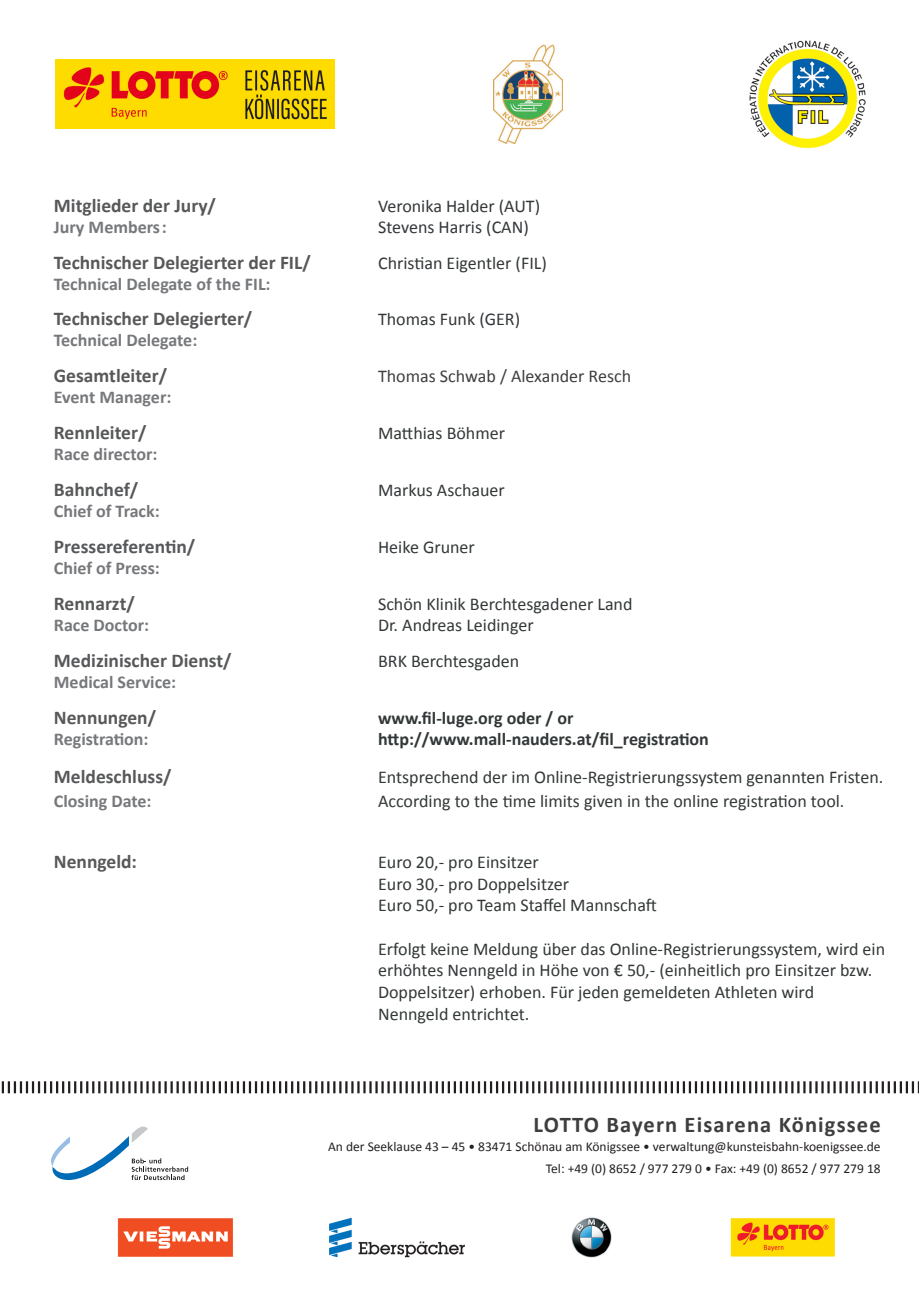
<style>
.page{position:relative;width:919px;height:1289px;background:#fff}
.page>*{position:absolute;margin:0;border:0;box-sizing:border-box;transform-origin:0 0}
.t1{font:700 22.5px "Calibri";letter-spacing:.05em;color:#3e3e3f}
.t2{font:700 19.5px "Calibri";color:#57585a}
.t3{font:18px/21.6px "Calibri";color:#323738}
.t4{font:700 18px "Calibri";color:#76787b}
.t5{font:18px "Calibri";color:#333739}
.t6{font:700 18px "Calibri";color:#323738}
.t7{font:18px "Calibri";color:#3e3e3f}
.t8{font:13.5px/21.6px "Calibri";color:#231f20;text-align:right}
</style>
<div class="page">
<img style="left:117px;top:1217px;width:718px;height:41px">
<svg style="left:51px;top:1126px;width:137px;height:53px"></svg>
<img style="left:749px;top:40px;width:117px;height:109px">
<img style="left:493px;top:44px;width:69px;height:100px">
<img style="left:55px;top:60px;width:279px;height:68px">
<svg style="left:1px;top:1081px;width:918px;height:12px"></svg>
<p class="t2" style="left:54px;top:191px;width:164px">Mitglieder der Jury/</p>
<p class="t5" style="left:378px;top:193px;width:163px">Veronika Halder (AUT)</p>
<p class="t4" style="left:54px;top:214px;width:114px">Jury Members:</p>
<p class="t5" style="left:378px;top:214px;width:152px">Stevens Harris (CAN)</p>
<p class="t2" style="left:54px;top:248px;width:258px">Technischer Delegierter der FIL/</p>
<p class="t5" style="left:378px;top:250px;width:170px">Christian Eigentler (FIL)</p>
<p class="t4" style="left:54px;top:271px;width:218px">Technical Delegate of the FIL:</p>
<p class="t2" style="left:54px;top:305px;width:200px">Technischer Delegierter/</p>
<p class="t5" style="left:378px;top:307px;width:144px">Thomas Funk (GER)</p>
<p class="t4" style="left:54px;top:328px;width:145px">Technical Delegate:</p>
<p class="t2" style="left:54px;top:362px;width:115px">Gesamtleiter/</p>
<p class="t7" style="left:378px;top:364px;width:254px">Thomas Schwab / Alexander Resch</p>
<p class="t4" style="left:54px;top:384px;width:119px">Event Manager:</p>
<p class="t2" style="left:54px;top:419px;width:94px">Rennleiter/</p>
<p class="t3" style="left:378px;top:422px;width:128px">Matthias Böhmer</p>
<p class="t4" style="left:54px;top:441px;width:105px">Race director:</p>
<p class="t2" style="left:54px;top:476px;width:86px">Bahnchef/</p>
<p class="t3" style="left:378px;top:479px;width:128px">Markus Aschauer</p>
<p class="t4" style="left:54px;top:498px;width:107px">Chief of Track:</p>
<p class="t2" style="left:54px;top:533px;width:143px">Pressereferentin/</p>
<p class="t3" style="left:378px;top:536px;width:98px">Heike Gruner</p>
<p class="t4" style="left:54px;top:555px;width:107px">Chief of Press:</p>
<p class="t2" style="left:54px;top:589px;width:82px">Rennarzt/</p>
<p class="t3" style="left:378px;top:592px;width:256px">Schön Klinik Berchtesgadener Land</p>
<p class="t4" style="left:54px;top:612px;width:97px">Race Doctor:</p>
<p class="t3" style="left:378px;top:613px;width:157px">Dr. Andreas Leidinger</p>
<p class="t2" style="left:54px;top:646px;width:179px">Medizinischer Dienst/</p>
<p class="t3" style="left:378px;top:649px;width:143px">BRK Berchtesgaden</p>
<p class="t4" style="left:54px;top:669px;width:124px">Medical Service:</p>
<p class="t2" style="left:54px;top:703px;width:104px">Nennungen/</p>
<p class="t6" style="left:378px;top:705px;width:197px">www.fil-luge.org oder / or</p>
<p class="t4" style="left:54px;top:726px;width:96px">Registration:</p>
<p class="t6" style="left:378px;top:726px;width:332px">http://www.mall-nauders.at/fil_registration</p>
<p class="t2" style="left:54px;top:762px;width:119px">Meldeschluss/</p>
<p class="t3" style="left:378px;top:765px;width:506px">Entsprechend der im Online-Registrierungssystem genannten Fristen.</p>
<p class="t4" style="left:54px;top:787px;width:99px">Closing Date:</p>
<p class="t3" style="left:378px;top:789px;width:468px">According to the time limits given in the online registration tool.</p>
<p class="t2" style="left:54px;top:848px;width:85px">Nenngeld:</p>
<p class="t3" style="left:378px;top:851px;width:280px">Euro 20,- pro Einsitzer<br>Euro 30,- pro Doppelsitzer<br>Euro 50,- pro Team Staffel Mannschaft</p>
<p class="t3" style="left:378px;top:937px;width:508px">Erfolgt keine Meldung über das Online-Registrierungssystem, wird ein erhöhtes Nenngeld in Höhe von € 50,- (einheitlich pro Einsitzer bzw.<br>Doppelsitzer) erhoben. Für jeden gemeldeten Athleten wird Nenngeld entrichtet.</p>
<p class="t1" style="left:533px;top:1108px;width:348px">LOTTO Bayern Eisarena Königssee</p>
<p class="t8" style="left:328px;top:1135px;width:554px">An der Seeklause 43 – 45 • 83471 Schönau am Königssee • verwaltung@kunsteisbahn-koenigssee.de<br>Tel: +49 (0) 8652 / 977 279 0 • Fax: +49 (0) 8652 / 977 279 18</p>
</div>
